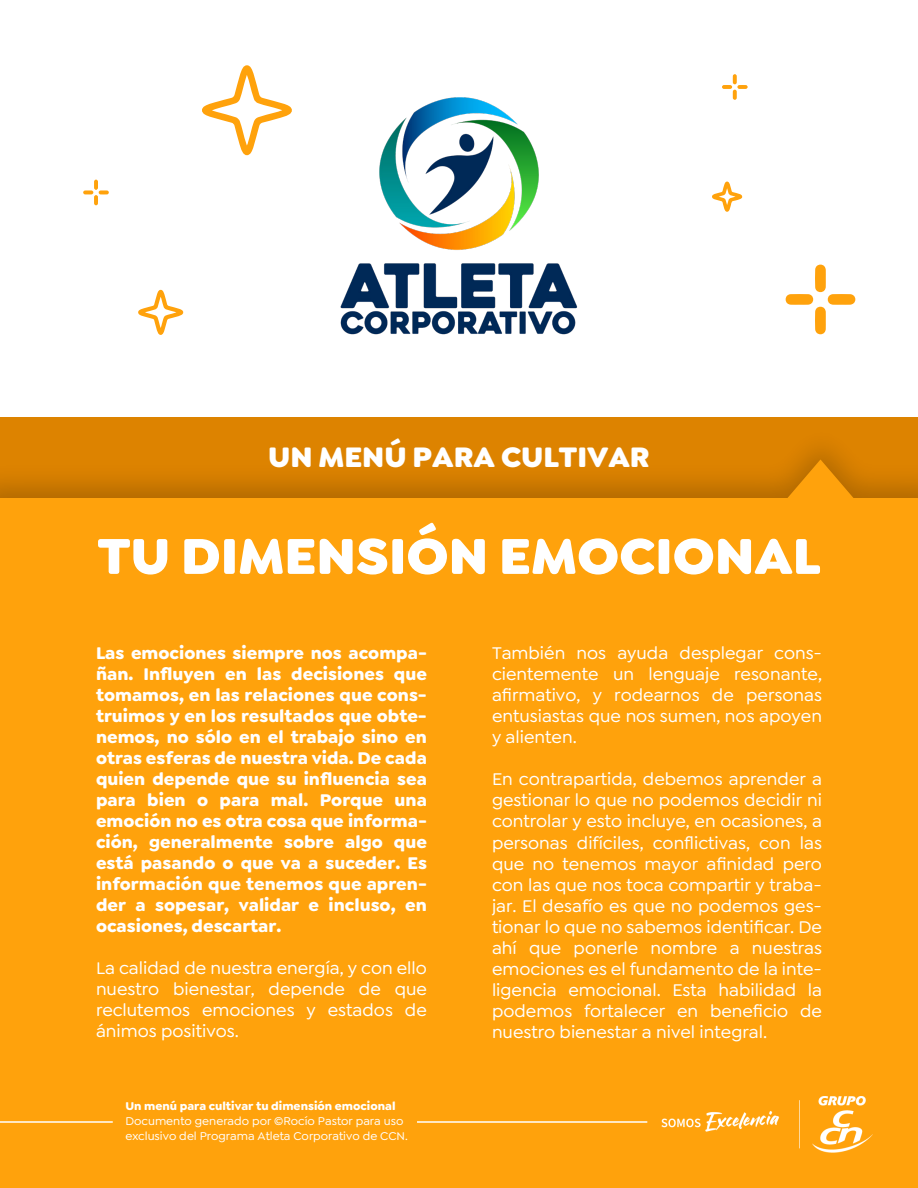
<style>
.page{position:relative;width:918px;height:1188px;background:#fff}
.page>*{position:absolute;margin:0;border:0;box-sizing:border-box;transform-origin:0 0}
.t1{font:900 53.7px "Goldplay";color:#fff}
.t2{font:900 30px "Goldplay";color:#fff}
.t3{font:500 18px/21px "Goldplay";color:#fff;text-align:justify}
.t4{font:700 18px/21px "Goldplay";color:#fff;text-align:justify}
.t5{font:500 12px/15px "Goldplay";color:#fff}
.t6{font:700 12px "Goldplay";color:#fff}
</style>
<div class="page">
<div style="left:0;top:417px;width:918px;height:42px;background:#dd8300"></div>
<div style="left:0;top:459px;width:918px;height:729px;background:#ffa20c"></div>
<svg style="left:202px;top:65px;width:90px;height:91px"></svg>
<svg style="left:138px;top:290px;width:45px;height:45px"></svg>
<svg style="left:712px;top:181px;width:30px;height:31px"></svg>
<svg style="left:83px;top:180px;width:26px;height:25px"></svg>
<svg style="left:786px;top:265px;width:69px;height:69px"></svg>
<svg style="left:722px;top:74px;width:26px;height:26px"></svg>
<img style="left:643px;top:1076px;width:238px;height:88px">
<hr style="left:0;top:1121px;width:113px;height:2px;background:#fff">
<hr style="left:417px;top:1121px;width:230px;height:2px;background:#fff">
<img style="left:340px;top:97px;width:238px;height:238px">
<h2 class="t2" style="left:268px;top:437px;width:383px">UN MENÚ PARA CULTIVAR</h2>
<h1 class="t1" style="left:98px;top:520px;width:725px">TU DIMENSIÓN EMOCIONAL</h1>
<p class="t4" style="left:96px;top:643px;width:332px">Las emociones siempre nos acompa&shy;ñan. Influyen en las decisiones que tomamos, en las relaciones que cons&shy;truimos y en los resultados que obte&shy;nemos, no sólo en el trabajo sino en otras esferas de nuestra vida. De cada quien depende que su influencia sea para bien o para mal. Porque una emoción no es otra cosa que informa&shy;ción, generalmente sobre algo que está pasando o que va a suceder. Es información que tenemos que apren&shy;der a sopesar, validar e incluso, en ocasiones, descartar.</p>
<p class="t3" style="left:96px;top:958px;width:332px">La calidad de nuestra energía, y con ello nuestro bienestar, depende de que reclutemos emociones y estados de ánimos positivos.</p>
<p class="t6" style="left:125px;top:1098px;width:272px">Un menú para cultivar tu dimensión emocional</p>
<p class="t5" style="left:125px;top:1114px;width:284px">Documento generado por ©Rocío Pastor para uso exclusivo del Programa Atleta Corporativo de CCN.</p>
<p class="t3" style="left:492px;top:643px;width:332px">También nos ayuda desplegar cons&shy;cientemente un lenguaje resonante, afirmativo, y rodearnos de personas entusiastas que nos sumen, nos apoyen y alienten.</p>
<p class="t3" style="left:492px;top:769px;width:332px">En contrapartida, debemos aprender a gestionar lo que no podemos decidir ni controlar y esto incluye, en ocasiones, a personas difíciles, conflictivas, con las que no tenemos mayor afinidad pero con las que nos toca compartir y traba&shy;jar. El desafío es que no podemos ges&shy;tionar lo que no sabemos identificar. De ahí que ponerle nombre a nuestras emociones es el fundamento de la inte&shy;ligencia emocional. Esta habilidad la podemos fortalecer en beneficio de nuestro bienestar a nivel integral.</p>
</div>
